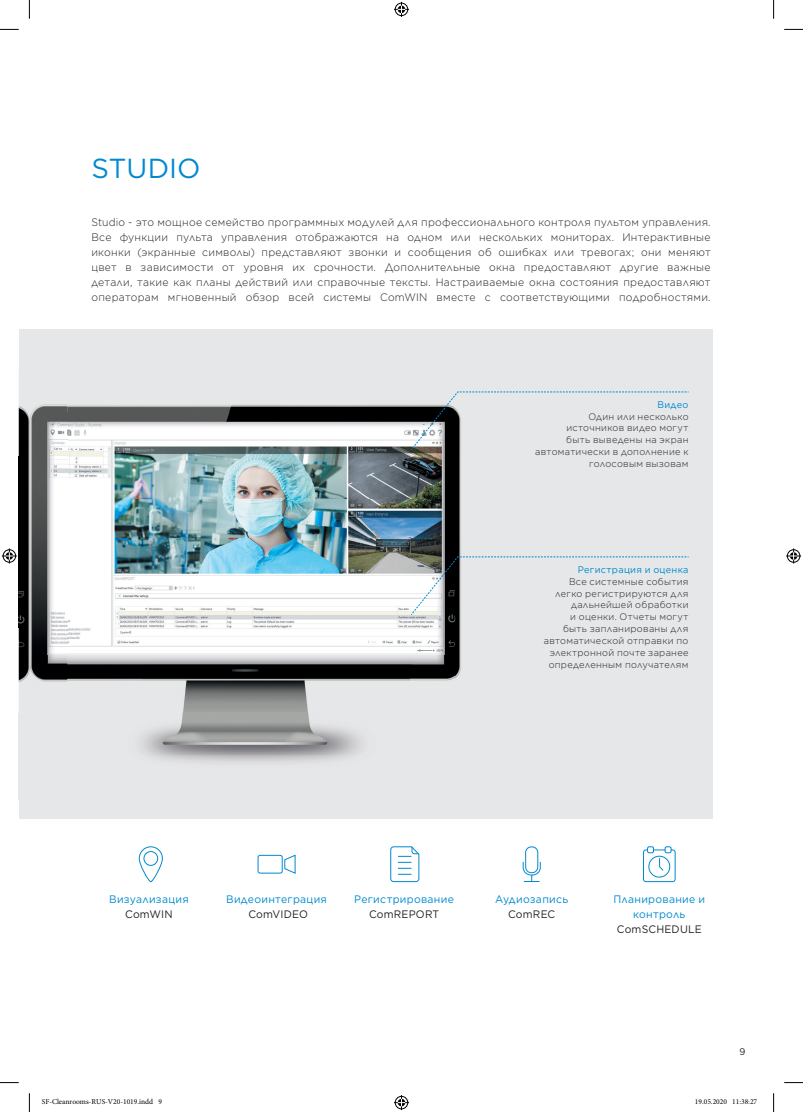
<style>
.page{position:relative;width:803px;height:1112px;background:#fff}
.page>*{position:absolute;margin:0;border:0;box-sizing:border-box;transform-origin:0 0}
.t1{font:27.5px "Gotham";color:#0089cf}
.t2{font:300 10.88px/15px "Gotham";letter-spacing:.03em;color:#231f20;text-align:justify;scale:.96 1}
.t3{font:10.88px/14.9px "Gotham";letter-spacing:.03em;color:#0089cf;text-align:center;scale:.96 1}
.t4{font:10.88px "Gotham";letter-spacing:.015em;color:#231f20;scale:.96 1}
.t5{font:300 9.62px/11.9px "Gotham";letter-spacing:.035em;color:#231f20;text-align:right;scale:.96 1}
.t6{font:9.62px "Gotham";letter-spacing:.035em;color:#0089cf;scale:.96 1}
.t7{font:9.62px "Gotham";color:#231f20;scale:.96 1}
.t8{font:7.5px "Minion Pro";color:#000}
</style>
<div class="page">
<div style="left:19px;top:329px;width:693px;height:489px;background:#e6e7e9"></div>
<img style="left:67px;top:405px;width:343px;height:7px">
<img style="left:455px;top:450px;width:6px;height:228px">
<img style="left:67px;top:412px;width:343px;height:9px">
<img style="left:445px;top:450px;width:10px;height:48px">
<img style="left:445px;top:498px;width:10px;height:58px">
<img style="left:411px;top:615px;width:44px;height:66px">
<img style="left:67px;top:657px;width:344px;height:98px">
<img style="left:47px;top:421px;width:398px;height:233px">
<img style="left:19px;top:627px;width:48px;height:55px">
<img style="left:19px;top:404px;width:48px;height:52px">
<img style="left:19px;top:456px;width:28px;height:171px">
<svg style="left:139px;top:846px;width:24px;height:36px"></svg>
<svg style="left:257px;top:854px;width:39px;height:19px"></svg>
<div style="left:525px;top:846px;width:13px;height:26px;border:1px solid #0089cf;border-radius:5px"></div>
<svg style="left:522px;top:861px;width:19px;height:20px"></svg>
<svg style="left:643px;top:846px;width:33px;height:36px"></svg>
<svg style="left:390px;top:846px;width:29px;height:36px"></svg>
<svg style="left:410px;top:391px;width:279px;height:59px"></svg>
<svg style="left:410px;top:556px;width:279px;height:59px"></svg>
<svg style="left:0;top:29px;width:19px;height:1px"></svg>
<svg style="left:784px;top:29px;width:19px;height:1px"></svg>
<svg style="left:0;top:1082px;width:19px;height:1px"></svg>
<svg style="left:784px;top:1082px;width:19px;height:1px"></svg>
<svg style="left:29px;top:0;width:1px;height:19px"></svg>
<svg style="left:29px;top:1093px;width:1px;height:18px"></svg>
<svg style="left:773px;top:0;width:1px;height:19px"></svg>
<svg style="left:773px;top:1093px;width:1px;height:18px"></svg>
<svg style="left:394px;top:2px;width:15px;height:15px"></svg>
<svg style="left:394px;top:1095px;width:15px;height:14px"></svg>
<svg style="left:2px;top:548px;width:15px;height:15px"></svg>
<svg style="left:786px;top:548px;width:15px;height:15px"></svg>
<h1 class="t1" style="left:91px;top:150px;width:111px">STUdIo</h1>
<p class="t2" style="left:91px;top:215px;width:646px">Studio - это мощное семейство программных модулей для профессионального контроля пультом управления.<br>Все функции пульта управления отображаются на одном или нескольких мониторах. Интерактивные иконки (экранные символы) представляют звонки и сообщения об ошибках или тревогах; они меняют цвет в зависимости от уровня их срочности. Дополнительные окна предоставляют другие важные детали, такие как планы действий или справочные тексты. Настраиваемые окна состояния предоставляют операторам мгновенный обзор всей системы ComWIN вместе с соответствующими подробностями.</p>
<p class="t6" style="left:657px;top:398px;width:34px">видео</p>
<p class="t5" style="left:535px;top:410px;width:161px">Один или несколько источников видео могут<br>быть выведены на экран автоматически в дополнение к голосовым вызовам</p>
<p class="t6" style="left:578px;top:563px;width:117px">регистрация и оценка</p>
<p class="t5" style="left:544px;top:575px;width:152px">Все системные события легко регистрируются для дальнейшей обработки<br>и оценки. Отчеты могут<br>быть запланированы для автоматической отправки по электронной почте заранее определенным получателям</p>
<p class="t3" style="left:109px;top:891px;width:84px">визуализация</p>
<p class="t4" style="left:125px;top:906px;width:51px">ComWIn</p>
<p class="t3" style="left:226px;top:891px;width:106px">видеоинтеграция</p>
<p class="t4" style="left:248px;top:906px;width:64px">ComVIdeo</p>
<p class="t3" style="left:354px;top:891px;width:105px">регистрирование</p>
<p class="t4" style="left:369px;top:906px;width:75px">ComRePoRT</p>
<p class="t3" style="left:495px;top:891px;width:78px">аудиозапись</p>
<p class="t4" style="left:508px;top:906px;width:51px">ComReC</p>
<p class="t3" style="left:613px;top:891px;width:97px">планирование и контроль</p>
<p class="t4" style="left:617px;top:921px;width:90px">ComSCHedULe</p>
<p class="t7" style="left:739px;top:1045px;width:8px">9</p>
<p class="t8" style="left:42px;top:1096px;width:122px">SF-Cleanrooms-RUS-V20-1019.indd 9</p>
<p class="t8" style="left:695px;top:1096px;width:64px">19.05.2020 11:38:27</p>
</div>
